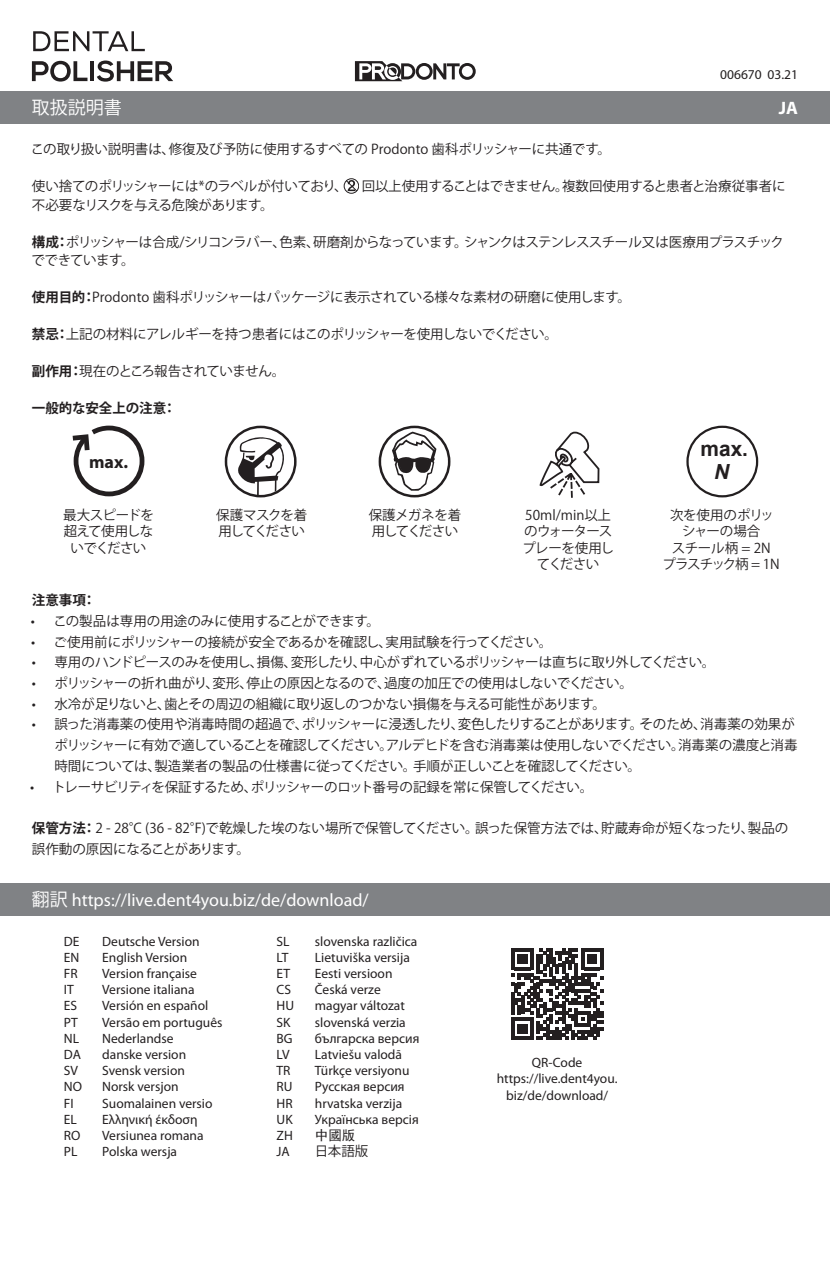
<style>
.page{position:relative;width:830px;height:1276px;background:#fff}
.page>*{position:absolute;margin:0;border:0;box-sizing:border-box;transform-origin:0 0}
.t1{font:700 20.93px "Arial";color:#231f20}
.t2{font:italic 700 20.93px "Arial";color:#231f20}
.t3{font:18px "Myriad Pro";color:#fff}
.t4{font:18px "Koz Go Pro";color:#fff}
.t5{font:700 18px "Myriad Pro";color:#231f20}
.t6{font:700 18px "Myriad Pro";color:#fff}
.t7{font:13.5px/16.2px "Koz Go Pro";letter-spacing:-.03em;color:#231f20}
.t8{font:13.5px/16.2px "Myriad Pro";color:#231f20;text-align:center}
.t9{font:13.5px/20.7px "Koz Go Pro";color:#231f20}
.t10{font:13.5px "Koz Go Pro";letter-spacing:-.01em;color:#231f20}
.t11{font:13.5px/18.4px "Koz Go Pro";letter-spacing:-.05em;color:#231f20}
.t12{font:700 13.5px "Koz Go Pro";color:#231f20}
.t13{font:13.5px/16.2px "Koz Go Pro";letter-spacing:-.075em;color:#231f20}
.t14{font:13.5px "Koz Go Pr 6 N";color:#231f20}
.t15{font:13.5px "Sim Hei";color:#231f20}
.s1{font-weight:700}
.s2{font-family:"Koz Go Pro"}
</style>
<div class="page">
<div style="left:0;top:91px;width:829px;height:32px;background:#808285"></div>
<svg style="left:511px;top:948px;width:91px;height:91px"></svg>
<div style="left:0;top:883px;width:829px;height:32px;background:#808285"></div>
<svg style="left:355px;top:61px;width:120px;height:20px"></svg>
<svg style="left:33px;top:31px;width:112px;height:20px"></svg>
<svg style="left:32px;top:61px;width:55px;height:21px"></svg>
<hr style="left:90px;top:61px;width:4px;height:20px;background:#231f20">
<svg style="left:97px;top:61px;width:76px;height:21px"></svg>
<div style="left:344px;top:178px;width:15px;height:15px;border:1px solid #231f20;border-radius:50%"></div>
<svg style="left:345px;top:179px;width:13px;height:13px"></svg>
<svg style="left:539px;top:432px;width:60px;height:66px"></svg>
<div style="left:378px;top:426px;width:72px;height:71px;border:3px solid #231f20;border-radius:50%"></div>
<svg style="left:391px;top:431px;width:46px;height:60px"></svg>
<div style="left:225px;top:426px;width:71px;height:71px;border:3px solid #231f20;border-radius:50%"></div>
<svg style="left:237px;top:437px;width:51px;height:58px"></svg>
<svg style="left:73px;top:425px;width:71px;height:71px"></svg>
<div style="left:686px;top:426px;width:71px;height:71px;border:2px solid #231f20;border-radius:50%"></div>
<p class="t8" style="left:719px;top:66px;width:79px">006670 03.21</p>
<h2 class="t4" style="left:32px;top:96px;width:91px">取扱説明書</h2>
<h2 class="t6" style="left:778px;top:96px;width:21px">JA</h2>
<p class="t9" style="left:31px;top:139px;width:581px">この取り扱い説明書は、修復及び予防に使用するすべての Prodonto 歯科ポリッシャーに共通です。</p>
<p class="t7" style="left:32px;top:177px;width:755px;line-height:18.4px">使い捨てのポリッシャーには*のラベルが付いており、 回以上使用することはできません。複数回使用すると患者と治療従事者に不必要なリスクを与える危険があります。</p>
<p class="t11" style="left:31px;top:233px;width:753px"><span class="s1">構成：</span>ポリッシャーは合成/シリコンラバー、色素、研磨剤からなっています。シャンクはステンレススチール又は医療用プラスチックでできています。</p>
<p class="t10" style="left:32px;top:288px;width:600px"><span class="s1">使用目的：</span>Prodonto 歯科ポリッシャーはパッケージに表示されている様々な素材の研磨に使用します。</p>
<p class="t7" style="left:32px;top:326px;width:527px"><span class="s1">禁忌：</span>上記の材料にアレルギーを持つ患者にはこのポリッシャーを使用しないでください。</p>
<p class="t7" style="left:32px;top:363px;width:255px"><span class="s1">副作用：</span>現在のところ報告されていません。</p>
<p class="t12" style="left:32px;top:399px;width:146px">一般的な安全上の注意：</p>
<h2 class="t5" style="left:89px;top:450px;width:41px">max.</h2>
<h1 class="t1" style="left:700px;top:435px;width:49px">max.</h1>
<h1 class="t2" style="left:713px;top:458px;width:17px">N</h1>
<p class="t7" style="left:63px;top:507px;width:92px;text-align:center">最大スピードを超えて使用しないでください</p>
<p class="t13" style="left:216px;top:507px;width:92px">保護マスクを着用してください</p>
<p class="t7" style="left:368px;top:507px;width:94px">保護メガネを着用してください</p>
<p class="t7" style="left:522px;top:507px;width:93px;text-align:center">50ml/min以上のウォータースプレーを使用してください</p>
<p class="t7" style="left:662px;top:507px;width:119px;text-align:center">次を使用のポリッシャーの場合<br>スチール柄 = 2N<br>プラスチック柄 = 1N</p>
<p class="t12" style="left:32px;top:591px;width:66px">注意事項：</p>
<p class="t9" style="left:31px;top:611px;width:350px">• この製品は専用の用途のみに使用することができます。</p>
<p class="t7" style="left:31px;top:634px;width:522px">• ご使用前にポリッシャーの接続が安全であるかを確認し、実用試験を行ってください。</p>
<p class="t7" style="left:32px;top:654px;width:684px">• 専用のハンドピースのみを使用し、損傷、変形したり、中心がずれているポリッシャーは直ちに取り外してください。</p>
<p class="t7" style="left:32px;top:675px;width:602px">• ポリッシャーの折れ曲がり、変形、停止の原因となるので、過度の加圧での使用はしないでください。</p>
<p class="t10" style="left:32px;top:695px;width:575px">• 水冷が足りないと、歯とその周辺の組織に取り返しのつかない損傷を与える可能性があります。</p>
<p class="t7" style="left:54px;top:714px;width:744px;line-height:20.7px;text-indent:-22px">• 誤った消毒薬の使用や消毒時間の超過で、ポリッシャーに浸透したり、変色したりすることがあります。そのため、消毒薬の効果がポリッシャーに有効で適していることを確認してください。アルデヒドを含む消毒薬は使用しないでください。消毒薬の濃度と消毒時間については、製造業者の製品の仕様書に従ってください。手順が正しいことを確認してください。</p>
<p class="t7" style="left:30px;top:779px;width:564px">• トレーサビリティを保証するため、ポリッシャーのロット番号の記録を常に保管してください。</p>
<p class="t9" style="left:32px;top:818px;width:757px"><span class="s1">保管方法：</span> 2 - 28°C (36 - 82°F)で乾燥した埃のない場所で保管してください。誤った保管方法では、貯蔵寿命が短くなったり、製品の誤作動の原因になることがあります。</p>
<h2 class="t3" style="left:32px;top:889px;width:338px"><span class="s2">翻訳</span> https://live.dent4you.biz/de/download/</h2>
<p class="t8" style="left:64px;top:932px;width:17px">DE</p>
<p class="t8" style="left:102px;top:932px;width:99px">Deutsche Version</p>
<p class="t8" style="left:64px;top:949px;width:17px">EN</p>
<p class="t8" style="left:102px;top:949px;width:86px">English Version</p>
<p class="t8" style="left:64px;top:965px;width:15px">FR</p>
<p class="t8" style="left:102px;top:965px;width:96px">Version française</p>
<p class="t8" style="left:64px;top:981px;width:11px">IT</p>
<p class="t8" style="left:102px;top:981px;width:94px">Versione italiana</p>
<p class="t8" style="left:64px;top:997px;width:15px">ES</p>
<p class="t8" style="left:102px;top:997px;width:108px">Versión en español</p>
<p class="t8" style="left:64px;top:1013px;width:15px">PT</p>
<p class="t8" style="left:102px;top:1013px;width:122px">Versão em português</p>
<p class="t8" style="left:64px;top:1030px;width:17px">NL</p>
<p class="t8" style="left:102px;top:1030px;width:73px">Nederlandse</p>
<p class="t8" style="left:64px;top:1046px;width:19px">DA</p>
<p class="t8" style="left:102px;top:1046px;width:85px">danske version</p>
<p class="t8" style="left:64px;top:1062px;width:16px">SV</p>
<p class="t8" style="left:102px;top:1062px;width:84px">Svensk version</p>
<p class="t8" style="left:64px;top:1078px;width:20px">NO</p>
<p class="t8" style="left:102px;top:1078px;width:78px">Norsk versjon</p>
<p class="t8" style="left:64px;top:1094px;width:11px">FI</p>
<p class="t8" style="left:102px;top:1094px;width:112px">Suomalainen versio</p>
<p class="t8" style="left:64px;top:1111px;width:15px">EL</p>
<p class="t8" style="left:102px;top:1111px;width:97px">Ελληνική έκδοση</p>
<p class="t8" style="left:64px;top:1127px;width:18px">RO</p>
<p class="t8" style="left:102px;top:1127px;width:103px">Versiunea romana</p>
<p class="t8" style="left:64px;top:1143px;width:15px">PL</p>
<p class="t8" style="left:102px;top:1143px;width:76px">Polska wersja</p>
<p class="t8" style="left:276px;top:932px;width:15px">SL</p>
<p class="t8" style="left:315px;top:932px;width:104px">slovenska različica</p>
<p class="t8" style="left:276px;top:949px;width:13px">LT</p>
<p class="t8" style="left:315px;top:949px;width:96px">Lietuviška versija</p>
<p class="t8" style="left:276px;top:965px;width:15px">ET</p>
<p class="t8" style="left:315px;top:965px;width:79px">Eesti versioon</p>
<p class="t8" style="left:276px;top:981px;width:16px">CS</p>
<p class="t8" style="left:315px;top:981px;width:67px">Česká verze</p>
<p class="t8" style="left:276px;top:997px;width:19px">HU</p>
<p class="t8" style="left:315px;top:997px;width:91px">magyar változat</p>
<p class="t8" style="left:276px;top:1013px;width:15px">SK</p>
<p class="t8" style="left:315px;top:1013px;width:92px">slovenská verzia</p>
<p class="t8" style="left:276px;top:1030px;width:18px">BG</p>
<p class="t8" style="left:315px;top:1030px;width:106px">българска версия</p>
<p class="t8" style="left:276px;top:1046px;width:15px">LV</p>
<p class="t8" style="left:315px;top:1046px;width:89px">Latviešu valodā</p>
<p class="t8" style="left:276px;top:1062px;width:15px">TR</p>
<p class="t8" style="left:315px;top:1062px;width:96px">Türkçe versiyonu</p>
<p class="t8" style="left:276px;top:1078px;width:17px">RU</p>
<p class="t8" style="left:315px;top:1078px;width:91px">Русская версия</p>
<p class="t8" style="left:276px;top:1094px;width:18px">HR</p>
<p class="t8" style="left:315px;top:1094px;width:89px">hrvatska verzija</p>
<p class="t8" style="left:276px;top:1111px;width:18px">UK</p>
<p class="t8" style="left:315px;top:1111px;width:105px">Українська версія</p>
<p class="t8" style="left:276px;top:1127px;width:18px">ZH</p>
<p class="t15" style="left:315px;top:1128px;width:42px">中國版</p>
<p class="t8" style="left:276px;top:1143px;width:15px">JA</p>
<p class="t14" style="left:315px;top:1143px;width:55px">日本語版</p>
<p class="t8" style="left:496px;top:1054px;width:122px">QR-Code https://live.dent4you. biz/de/download/</p>
</div>
